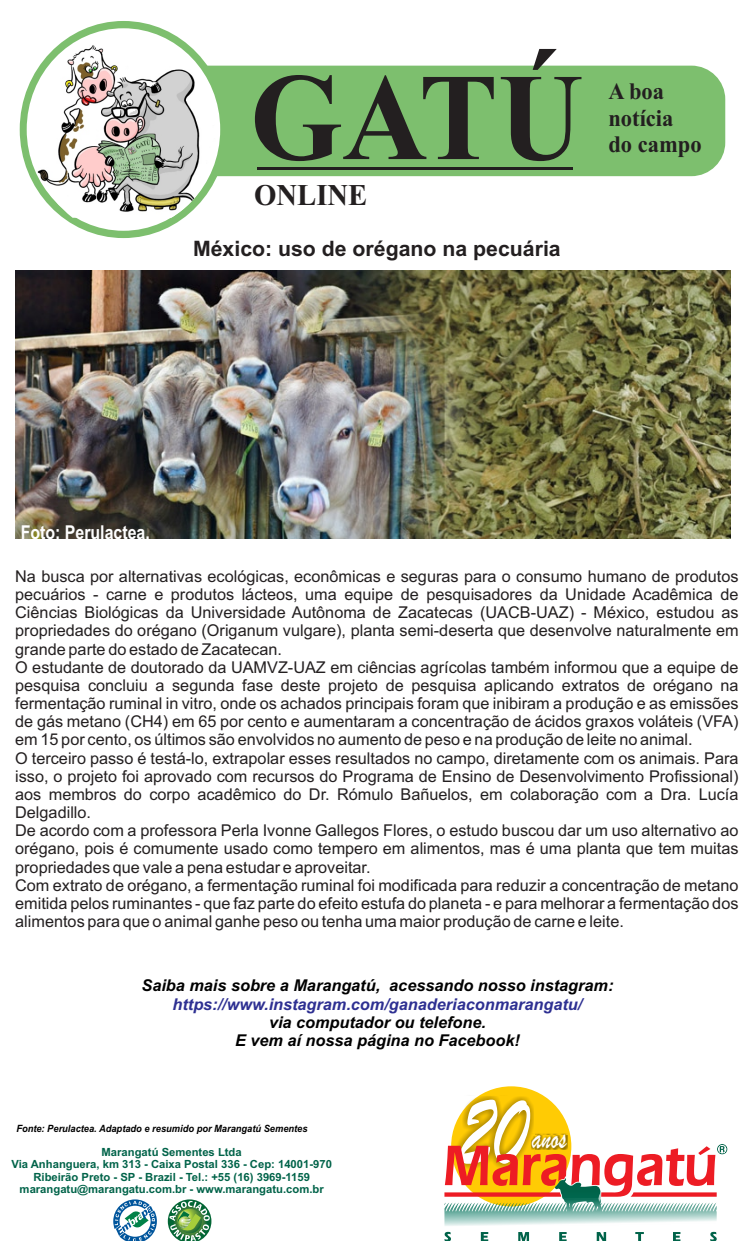
<style>
.page{position:relative;width:745px;height:1241px;background:#fff}
.page>*{position:absolute;margin:0;border:0;box-sizing:border-box;transform-origin:0 0}
.t1{font:700 123.88px "Times New Roman";color:#231f20;scale:.95 1}
.t2{font:104.12px "Brush Script";color:#fff;scale:.74 1}
.t3{font:33.88px "Brush Script";color:#fff;scale:.74 1}
.t4{font:700 30.12px "Times New Roman";color:#231f20;scale:.95 1}
.t5{font:700 23.62px/26.1px "Times New Roman";color:#231f20;scale:.95 1}
.t6{font:700 21.25px "Arial";color:#231f20}
.t7{font:700 19.12px "Arial";color:#fff;scale:.83 1}
.t8{font:16.25px/18.1px "Arial";color:#231f20}
.t9{font:italic 700 16.25px/18.1px "Arial";color:#000;text-align:center}
.t10{font:italic 700 16.25px "Arial";color:#2e3092}
.t11{font:700 11.25px/12.6px "Arial";color:#006349;text-align:center}
.t12{font:italic 700 10px "Arial";color:#000;scale:.93 1}
</style>
<div class="page">
<div style="left:160px;top:66px;width:564px;height:110px;background:#7dbf6e;border-radius:34px"></div>
<hr style="left:257px;top:166px;width:316px;height:3px;background:#231f20">
<div style="left:20px;top:21px;width:207px;height:217px;background:#7dbf6e;border-radius:50%"></div>
<div style="left:27px;top:28px;width:193px;height:203px;background:#fff;border-radius:50%"></div>
<img style="left:32px;top:41px;width:183px;height:177px">
<svg style="left:113px;top:1199px;width:44px;height:41px"></svg>
<svg style="left:168px;top:1199px;width:43px;height:41px"></svg>
<div style="left:451px;top:1086px;width:120px;height:120px;background:#ffcb04;border-radius:50%"></div>
<svg style="left:444px;top:1094px;width:282px;height:146px"></svg>
<img style="left:15px;top:270px;width:715px;height:268px">
<h1 class="t1" style="left:250px;top:75px;width:352px">GATÚ</h1>
<h3 class="t4" style="left:254px;top:184px;width:121px">ONLINE</h3>
<h3 class="t6" style="left:193px;top:241px;width:369px">México: uso de orégano na pecuária</h3>
<h3 class="t5" style="left:608px;top:81px;width:100px">A boa notícia do campo</h3>
<p class="t7" style="left:21px;top:525px;width:157px">Foto: Perulactea.</p>
<p class="t8" style="left:15px;top:568px;width:724px">Na busca por alternativas ecológicas, econômicas e seguras para o consumo humano de produtos pecuários - carne e produtos lácteos, uma equipe de pesquisadores da Unidade Acadêmica de Ciências Biológicas da Universidade Autônoma de Zacatecas (UACB-UAZ) - México, estudou as propriedades do orégano (Origanum vulgare), planta semi-deserta que desenvolve naturalmente em grande parte do estado de Zacatecan.<br>O estudante de doutorado da UAMVZ-UAZ em ciências agrícolas também informou que a equipe de pesquisa concluiu a segunda fase deste projeto de pesquisa aplicando extratos de orégano na fermentação ruminal in vitro, onde os achados principais foram que inibiram a produção e as emissões de gás metano (CH4) em 65 por cento e aumentaram a concentração de ácidos graxos voláteis (VFA) em 15 por cento, os últimos são envolvidos no aumento de peso e na produção de leite no animal.<br>O terceiro passo é testá-lo, extrapolar esses resultados no campo, diretamente com os animais. Para isso, o projeto foi aprovado com recursos do Programa de Ensino de Desenvolvimento Profissional) aos membros do corpo acadêmico do Dr. Rómulo Bañuelos, em colaboração com a Dra. Lucía Delgadillo.<br>De acordo com a professora Perla Ivonne Gallegos Flores, o estudo buscou dar um uso alternativo ao orégano, pois é comumente usado como tempero em alimentos, mas é uma planta que tem muitas propriedades que vale a pena estudar e aproveitar.<br>Com extrato de orégano, a fermentação ruminal foi modificada para reduzir a concentração de metano emitida pelos ruminantes - que faz parte do efeito estufa do planeta - e para melhorar a fermentação dos alimentos para que o animal ganhe peso ou tenha uma maior produção de carne e leite.</p>
<p class="t9" style="left:141px;top:977px;width:473px">Saiba mais sobre a Marangatú, acessando nosso instagram:</p>
<p class="t9" style="left:235px;top:1014px;width:286px">via computador ou telefone.<br>E vem aí nossa página no Facebook!</p>
<p class="t10" style="left:172px;top:997px;width:411px">https://www.instagram.com/ganaderiaconmarangatu/</p>
<p class="t12" style="left:16px;top:1124px;width:314px">Fonte: Perulactea. Adaptado e resumido por Marangatú Sementes</p>
<p class="t11" style="left:11px;top:1145px;width:322px">Marangatú Sementes Ltda<br>Via Anhanguera, km 313 - Caixa Postal 336 - Cep: 14001-970<br>Ribeirão Preto - SP - Brazil - Tel.: +55 (16) 3969-1159 marangatu@marangatu.com.br - www.marangatu.com.br</p>
<h2 class="t2" style="left:459px;top:1101px;width:92px">20</h2>
<h3 class="t3" style="left:531px;top:1127px;width:48px">anos</h3>
</div>
